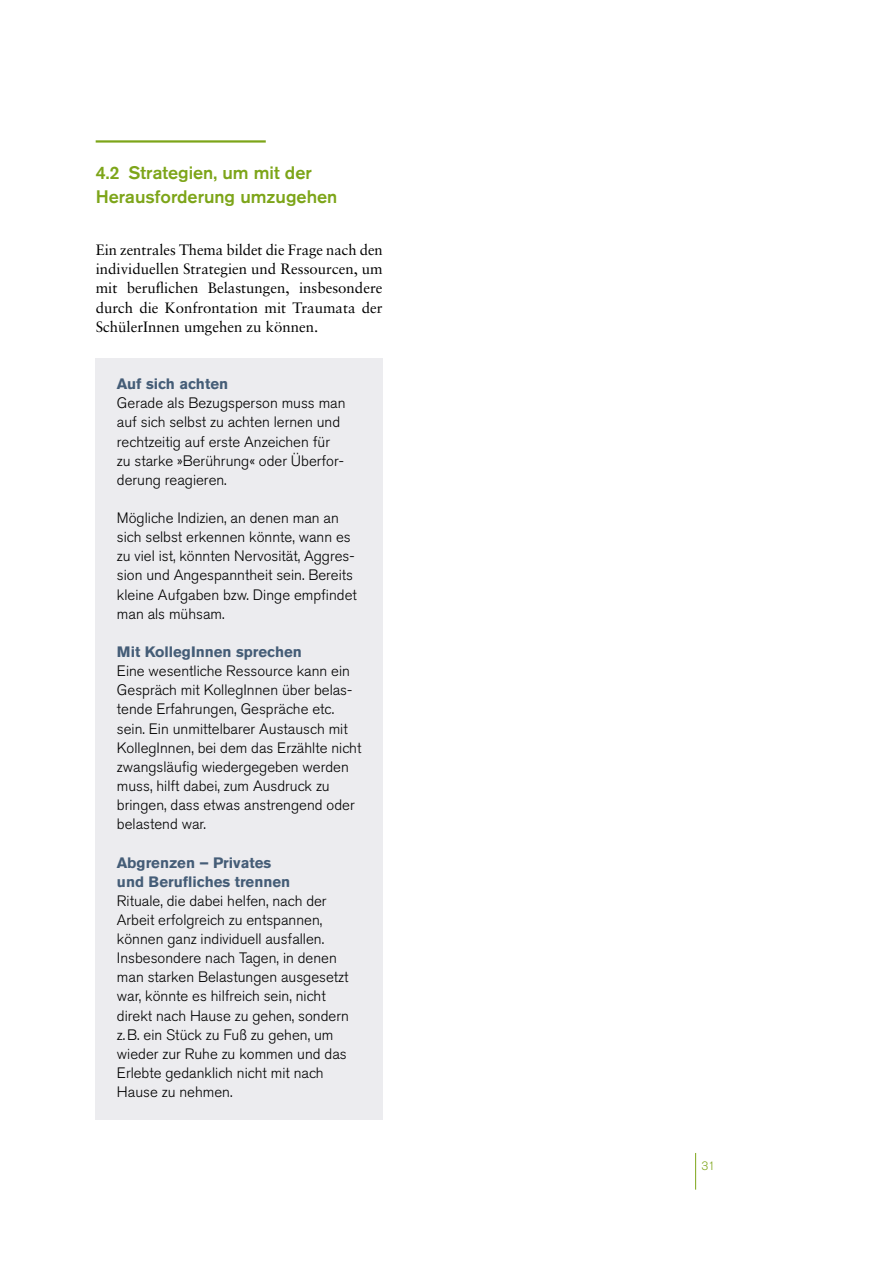
<style>
.page{position:relative;width:893px;height:1263px;background:#fff}
.page>*{position:absolute;margin:0;border:0;box-sizing:border-box;transform-origin:0 0}
.auto_List_1_t_Überschrift_2_nummeriert{font:500 18px/24px "Akzidenz Grotesk Pro";color:#7da519}
.P_Infokasten_Tipp_Text{font:300 15px/19.2px "Akzidenz Grotesk Pro";color:#000}
.P_Lauftext{font:15px/19.2px "Sabon LT Pro";color:#000;text-align:justify}
.H4_Infokasten_Tipp_Überschrift_Kopie{font:700 15px/19.2px "Akzidenz Grotesk Pro";color:#455d77}
.t1{font:300 12px "Akzidenz Grotesk Pro";color:#7da519}
</style>
<div class="page">
<hr style="left:695px;top:1153px;width:1px;height:36px;background:#7da519">
<hr style="left:96px;top:140px;width:170px;height:3px;background:#7da519">
<div style="left:96px;top:359px;width:287px;height:53px;background:#ececef"></div>
<div style="left:96px;top:384px;width:287px;height:124px;background:#ececef"></div>
<div style="left:96px;top:499px;width:287px;height:143px;background:#ececef"></div>
<div style="left:96px;top:627px;width:287px;height:53px;background:#ececef"></div>
<div style="left:96px;top:652px;width:287px;height:200px;background:#ececef"></div>
<div style="left:96px;top:837px;width:287px;height:72px;background:#ececef"></div>
<div style="left:96px;top:882px;width:287px;height:238px;background:#ececef"></div>
<h3 class="auto_List_1_t_Überschrift_2_nummeriert" style="left:96px;top:160px;width:243px">4.2 Strategien, um mit der<br>Herausforderung umzugehen</h3>
<p class="P_Lauftext" style="left:96px;top:240px;width:289px">Ein zentrales Thema bildet die Frage nach den individuellen Strategien und Ressourcen, um mit beruflichen Belastungen, insbesondere durch die Konfrontation mit Traumata der SchülerInnen umgehen zu können.</p>
<h4 class="H4_Infokasten_Tipp_Überschrift_Kopie" style="left:117px;top:374px;width:113px">Auf sich achten</h4>
<p class="P_Infokasten_Tipp_Text" style="left:117px;top:393px;width:230px">Gerade als Bezugsperson muss man auf sich selbst zu achten lernen und rechtzeitig auf erste Anzeichen für zu starke »Berührung« oder Überfor&shy;derung reagieren.</p>
<p class="P_Infokasten_Tipp_Text" style="left:117px;top:508px;width:241px">Mögliche Indizien, an denen man an sich selbst erkennen könnte, wann es zu viel ist, könnten Nervosität, Aggres&shy;sion und Angespanntheit sein. Bereits kleine Aufgaben bzw. Dinge empfindet man als mühsam.</p>
<h4 class="H4_Infokasten_Tipp_Überschrift_Kopie" style="left:117px;top:642px;width:186px">Mit KollegInnen sprechen</h4>
<p class="P_Infokasten_Tipp_Text" style="left:117px;top:661px;width:246px">Eine wesentliche Ressource kann ein Gespräch mit KollegInnen über belas&shy;tende Erfahrungen, Gespräche etc. sein. Ein unmittelbarer Austausch mit KollegInnen, bei dem das Erzählte nicht zwangsläufig wiedergegeben werden muss, hilft dabei, zum Ausdruck zu bringen, dass etwas anstrengend oder belastend war.</p>
<h4 class="H4_Infokasten_Tipp_Überschrift_Kopie" style="left:117px;top:852px;width:175px">Abgrenzen – Privates und Berufliches trennen</h4>
<p class="P_Infokasten_Tipp_Text" style="left:117px;top:891px;width:233px">Rituale, die dabei helfen, nach der Arbeit erfolgreich zu entspannen, können ganz individuell ausfallen.<br>Insbesondere nach Tagen, in denen man starken Belastungen ausgesetzt war, könnte es hilfreich sein, nicht direkt nach Hause zu gehen, sondern z.B. ein Stück zu Fuß zu gehen, um wieder zur Ruhe zu kommen und das Erlebte gedanklich nicht mit nach Hause zu nehmen.</p>
<p class="t1" style="left:702px;top:1158px;width:15px">31</p>
</div>
